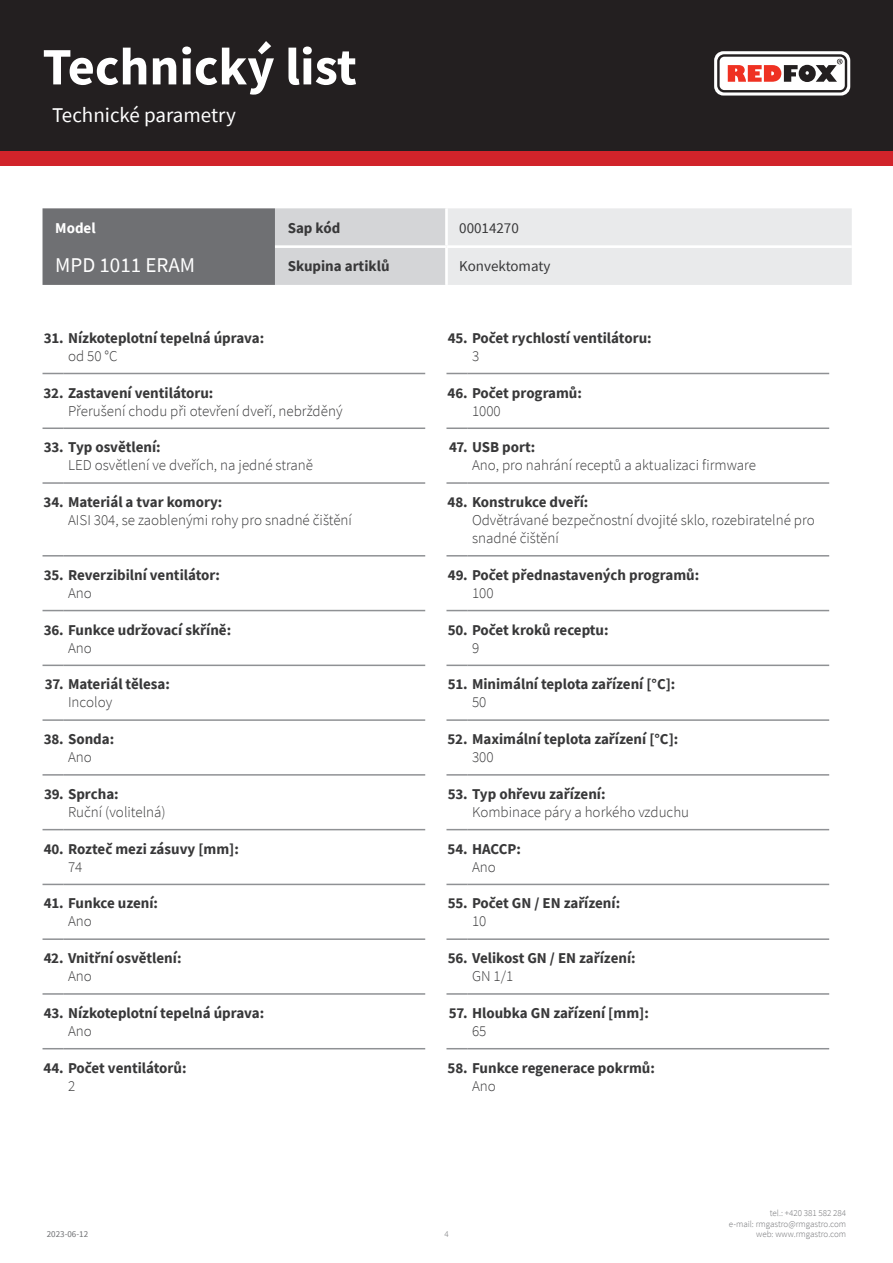
<style>
.page{position:relative;width:893px;height:1263px;background:#fff}
.page>*{position:absolute;margin:0;border:0;box-sizing:border-box;transform-origin:0 0}
.t1{font:700 52.5px "Source Sans Pro";color:#fff}
.kapitola{font:21px "Source Sans Pro";color:#fff}
.tabulka_-_headline{font:21px "Source Sans Pro";color:#fff}
.WebTechnicalNr{font:700 15px "Source Sans Pro";color:#383839}
.WebTechnicalValue{font:300 15px/18px "Source Sans Pro";color:#383839}
.tabulka_-_text{font:700 15px "Source Sans Pro";color:#383839}
.tabulka_-_text-2{font:15px "Source Sans Pro";color:#383839}
.tabulka_-_text-3{font:700 15px "Source Sans Pro";color:#fff}
.t2{font:300 9px/10.8px "Source Sans Pro";color:#6f7073;text-align:right}
.t3{font:9px "Source Sans Pro";color:#6f7073}
</style>
<div class="page">
<div style="left:0;top:0;width:893px;height:166px;background:#d1232a"></div>
<div style="left:0;top:0;width:893px;height:151px;background:#231f20"></div>
<svg style="left:714px;top:51px;width:136px;height:45px"></svg>
<hr style="left:64px;top:373px;width:361px;height:1px;background:#8f9194">
<hr style="left:468px;top:373px;width:361px;height:1px;background:#8f9194">
<hr style="left:64px;top:427px;width:361px;height:2px;background:#8f9194">
<hr style="left:64px;top:482px;width:361px;height:2px;background:#8f9194">
<hr style="left:64px;top:555px;width:361px;height:1px;background:#8f9194">
<hr style="left:64px;top:610px;width:361px;height:1px;background:#8f9194">
<hr style="left:64px;top:665px;width:361px;height:1px;background:#8f9194">
<hr style="left:64px;top:719px;width:361px;height:2px;background:#8f9194">
<hr style="left:64px;top:774px;width:361px;height:2px;background:#8f9194">
<hr style="left:64px;top:829px;width:361px;height:1px;background:#8f9194">
<hr style="left:64px;top:884px;width:361px;height:1px;background:#8f9194">
<hr style="left:64px;top:938px;width:361px;height:2px;background:#8f9194">
<hr style="left:64px;top:993px;width:361px;height:2px;background:#8f9194">
<hr style="left:64px;top:1048px;width:361px;height:1px;background:#8f9194">
<hr style="left:468px;top:427px;width:361px;height:2px;background:#8f9194">
<hr style="left:468px;top:482px;width:361px;height:2px;background:#8f9194">
<hr style="left:468px;top:555px;width:361px;height:1px;background:#8f9194">
<hr style="left:468px;top:610px;width:361px;height:1px;background:#8f9194">
<hr style="left:468px;top:665px;width:361px;height:1px;background:#8f9194">
<hr style="left:468px;top:719px;width:361px;height:2px;background:#8f9194">
<hr style="left:468px;top:774px;width:361px;height:2px;background:#8f9194">
<hr style="left:468px;top:829px;width:361px;height:1px;background:#8f9194">
<hr style="left:468px;top:884px;width:361px;height:1px;background:#8f9194">
<hr style="left:468px;top:938px;width:361px;height:2px;background:#8f9194">
<hr style="left:468px;top:993px;width:361px;height:2px;background:#8f9194">
<hr style="left:468px;top:1048px;width:361px;height:1px;background:#8f9194">
<hr style="left:446px;top:427px;width:22px;height:2px;background:#8f9194">
<hr style="left:446px;top:482px;width:22px;height:2px;background:#8f9194">
<svg style="left:446px;top:555px;width:22px;height:1px"></svg>
<svg style="left:446px;top:610px;width:22px;height:1px"></svg>
<svg style="left:446px;top:665px;width:22px;height:1px"></svg>
<hr style="left:446px;top:719px;width:22px;height:2px;background:#8f9194">
<hr style="left:446px;top:774px;width:22px;height:2px;background:#8f9194">
<svg style="left:446px;top:829px;width:22px;height:1px"></svg>
<svg style="left:446px;top:884px;width:22px;height:1px"></svg>
<hr style="left:446px;top:938px;width:22px;height:2px;background:#8f9194">
<hr style="left:446px;top:993px;width:22px;height:2px;background:#8f9194">
<svg style="left:446px;top:1048px;width:22px;height:1px"></svg>
<svg style="left:43px;top:373px;width:21px;height:1px"></svg>
<svg style="left:446px;top:373px;width:22px;height:1px"></svg>
<hr style="left:43px;top:427px;width:21px;height:2px;background:#8f9194">
<hr style="left:43px;top:482px;width:21px;height:2px;background:#8f9194">
<svg style="left:43px;top:555px;width:21px;height:1px"></svg>
<svg style="left:43px;top:610px;width:21px;height:1px"></svg>
<svg style="left:43px;top:665px;width:21px;height:1px"></svg>
<hr style="left:43px;top:719px;width:21px;height:2px;background:#8f9194">
<hr style="left:43px;top:774px;width:21px;height:2px;background:#8f9194">
<svg style="left:43px;top:829px;width:21px;height:1px"></svg>
<svg style="left:43px;top:884px;width:21px;height:1px"></svg>
<hr style="left:43px;top:938px;width:21px;height:2px;background:#8f9194">
<hr style="left:43px;top:993px;width:21px;height:2px;background:#8f9194">
<svg style="left:43px;top:1048px;width:21px;height:1px"></svg>
<svg style="left:43px;top:208px;width:809px;height:77px;background:#c0c1c3"></svg>
<hr style="left:445px;top:208px;width:3px;height:37px;background:#fff">
<hr style="left:275px;top:245px;width:171px;height:3px;background:#fff">
<hr style="left:446px;top:245px;width:406px;height:3px;background:#fff">
<hr style="left:445px;top:248px;width:3px;height:37px;background:#fff">
<h1 class="t1" style="left:43px;top:31px;width:316px">Technický list</h1>
<p class="kapitola" style="left:52px;top:101px;width:185px">Technické parametry</p>
<p class="tabulka_-_text-3" style="left:55px;top:218px;width:42px">Model</p>
<p class="tabulka_-_text" style="left:288px;top:218px;width:54px">Sap kód</p>
<p class="tabulka_-_text-2" style="left:459px;top:219px;width:61px">00014270</p>
<p class="tabulka_-_headline" style="left:55px;top:251px;width:141px">MPD 1011 ERAM</p>
<p class="tabulka_-_text" style="left:288px;top:256px;width:103px">Skupina artiklů</p>
<p class="tabulka_-_text-2" style="left:459px;top:257px;width:93px">Konvektomaty</p>
<p class="WebTechnicalNr" style="left:44px;top:328px;width:222px">31. Nízkoteplotní tepelná úprava:</p>
<p class="WebTechnicalValue" style="left:68px;top:347px;width:51px">od 50 °C</p>
<p class="WebTechnicalNr" style="left:448px;top:328px;width:205px">45. Počet rychlostí ventilátoru:</p>
<p class="WebTechnicalValue" style="left:472px;top:347px;width:9px">3</p>
<p class="WebTechnicalNr" style="left:44px;top:382px;width:171px">32. Zastavení ventilátoru:</p>
<p class="WebTechnicalValue" style="left:68px;top:401px;width:276px">Přerušení chodu při otevření dveří, nebržděný</p>
<p class="WebTechnicalNr" style="left:447px;top:382px;width:136px">46. Počet programů:</p>
<p class="WebTechnicalValue" style="left:472px;top:401px;width:30px">1000</p>
<p class="WebTechnicalNr" style="left:44px;top:437px;width:118px">33. Typ osvětlení:</p>
<p class="WebTechnicalValue" style="left:68px;top:456px;width:247px">LED osvětlení ve dveřích, na jedné straně</p>
<p class="WebTechnicalNr" style="left:449px;top:437px;width:88px">47. USB port:</p>
<p class="WebTechnicalValue" style="left:472px;top:456px;width:286px">Ano, pro nahrání receptů a aktualizaci firmware</p>
<p class="WebTechnicalNr" style="left:44px;top:492px;width:180px">34. Materiál a tvar komory:</p>
<p class="WebTechnicalValue" style="left:68px;top:511px;width:285px">AISI 304, se zaoblenými rohy pro snadné čištění</p>
<p class="WebTechnicalNr" style="left:447px;top:492px;width:142px">48. Konstrukce dveří:</p>
<p class="WebTechnicalValue" style="left:472px;top:511px;width:344px">Odvětrávané bezpečnostní dvojité sklo, rozebiratelné pro snadné čištění</p>
<p class="WebTechnicalNr" style="left:44px;top:565px;width:178px">35. Reverzibilní ventilátor:</p>
<p class="WebTechnicalValue" style="left:68px;top:584px;width:25px">Ano</p>
<p class="WebTechnicalNr" style="left:448px;top:565px;width:253px">49. Počet přednastavených programů:</p>
<p class="WebTechnicalValue" style="left:472px;top:584px;width:23px">100</p>
<p class="WebTechnicalNr" style="left:44px;top:619px;width:189px">36. Funkce udržovací skříně:</p>
<p class="WebTechnicalValue" style="left:68px;top:639px;width:25px">Ano</p>
<p class="WebTechnicalNr" style="left:448px;top:619px;width:162px">50. Počet kroků receptu:</p>
<p class="WebTechnicalValue" style="left:472px;top:639px;width:9px">9</p>
<p class="WebTechnicalNr" style="left:45px;top:674px;width:127px">37. Materiál tělesa:</p>
<p class="WebTechnicalValue" style="left:68px;top:693px;width:46px">Incoloy</p>
<p class="WebTechnicalNr" style="left:448px;top:674px;width:229px">51. Minimální teplota zařízení [°C]:</p>
<p class="WebTechnicalValue" style="left:472px;top:693px;width:16px">50</p>
<p class="WebTechnicalNr" style="left:44px;top:729px;width:72px">38. Sonda:</p>
<p class="WebTechnicalValue" style="left:68px;top:748px;width:25px">Ano</p>
<p class="WebTechnicalNr" style="left:448px;top:729px;width:232px">52. Maximální teplota zařízení [°C]:</p>
<p class="WebTechnicalValue" style="left:472px;top:748px;width:23px">300</p>
<p class="WebTechnicalNr" style="left:44px;top:784px;width:76px">39. Sprcha:</p>
<p class="WebTechnicalValue" style="left:68px;top:803px;width:99px">Ruční (volitelná)</p>
<p class="WebTechnicalNr" style="left:448px;top:784px;width:159px">53. Typ ohřevu zařízení:</p>
<p class="WebTechnicalValue" style="left:472px;top:803px;width:219px">Kombinace páry a horkého vzduchu</p>
<p class="WebTechnicalNr" style="left:44px;top:838px;width:197px">40. Rozteč mezi zásuvy [mm]:</p>
<p class="WebTechnicalValue" style="left:68px;top:858px;width:16px">74</p>
<p class="WebTechnicalNr" style="left:447px;top:838px;width:75px">54. HACCP:</p>
<p class="WebTechnicalValue" style="left:472px;top:858px;width:25px">Ano</p>
<p class="WebTechnicalNr" style="left:44px;top:893px;width:116px">41. Funkce uzení:</p>
<p class="WebTechnicalValue" style="left:68px;top:912px;width:25px">Ano</p>
<p class="WebTechnicalNr" style="left:448px;top:893px;width:174px">55. Počet GN / EN zařízení:</p>
<p class="WebTechnicalValue" style="left:472px;top:912px;width:16px">10</p>
<p class="WebTechnicalNr" style="left:44px;top:948px;width:139px">42. Vnitřní osvětlení:</p>
<p class="WebTechnicalValue" style="left:68px;top:967px;width:25px">Ano</p>
<p class="WebTechnicalNr" style="left:448px;top:948px;width:189px">56. Velikost GN / EN zařízení:</p>
<p class="WebTechnicalValue" style="left:472px;top:967px;width:43px">GN 1/1</p>
<p class="WebTechnicalNr" style="left:44px;top:1003px;width:222px">43. Nízkoteplotní tepelná úprava:</p>
<p class="WebTechnicalValue" style="left:68px;top:1022px;width:25px">Ano</p>
<p class="WebTechnicalNr" style="left:449px;top:1003px;width:201px">57. Hloubka GN zařízení [mm]:</p>
<p class="WebTechnicalValue" style="left:472px;top:1022px;width:16px">65</p>
<p class="WebTechnicalNr" style="left:43px;top:1057px;width:145px">44. Počet ventilátorů:</p>
<p class="WebTechnicalValue" style="left:68px;top:1077px;width:9px">2</p>
<p class="WebTechnicalNr" style="left:448px;top:1057px;width:209px">58. Funkce regenerace pokrmů:</p>
<p class="WebTechnicalValue" style="left:472px;top:1077px;width:25px">Ano</p>
<p class="t3" style="left:47px;top:1229px;width:43px">2023-06-12</p>
<p class="t2" style="left:444px;top:1229px;width:6px">4</p>
<p class="t2" style="left:729px;top:1207px;width:119px">tel.: +420 381 582 284<br>e-mail: rmgastro@rmgastro.com web: www.rmgastro.com</p>
</div>
